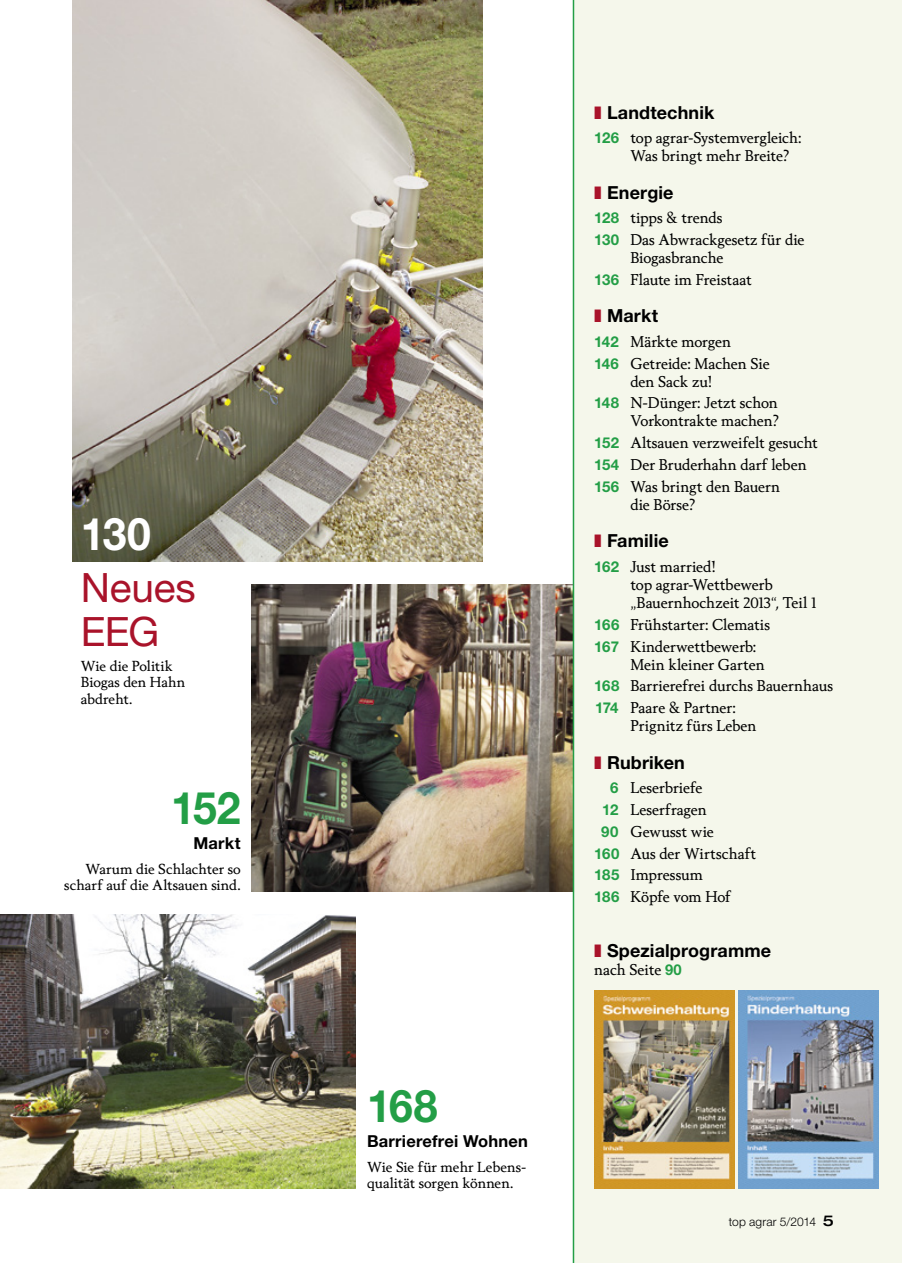
<style>
.page{position:relative;width:902px;height:1263px;background:#fff}
.page>*{position:absolute;margin:0;border:0;box-sizing:border-box;transform-origin:0 0}
.Inhalt_Ziffer{font:700 45px "Helvetica Neue LT Pro";letter-spacing:-.02em;color:#239e46;scale:.95 1}
.Inhalt_Ziffer-2{font:700 45px "Helvetica Neue LT Pro";color:#fff;scale:.95 1}
.Inhalt_Titel_groß{font:40.5px/43.5px "Helvetica Neue LT Pro";letter-spacing:-.005em;color:#a9132a}
.t1{font:700 18px "Helvetica Neue LT Pro";letter-spacing:.005em;color:#000}
.Inhalt_Titel_klein{font:700 16.5px "Helvetica Neue LT Pro";letter-spacing:.01em;color:#000}
.Inhalt{font:15px/18px "Berling Nova Text Pro";color:#000}
.Inhalt_Beschreibung{font:13.95px/16.5px "Berling Nova Text Pro";color:#000}
.t2{font:300 12px "Helvetica Neue LT Pro";letter-spacing:.01em;color:#000}
.s1{color:#a9132a}
.s2{font-family:"Helvetica Neue LT Pro";font-weight:700;color:#239e46}
.s3{font-weight:500;font-stretch:expanded;font-size:15px}
</style>
<div class="page">
<div style="left:574px;top:0;width:327px;height:1263px;background:#f5f7eb"></div>
<img style="left:72px;top:0;width:410px;height:561px">
<img style="left:0;top:914px;width:355px;height:274px">
<img style="left:251px;top:584px;width:321px;height:307px">
<hr style="left:572px;top:0;width:2px;height:1263px;background:#239e46">
<img style="left:594px;top:990px;width:140px;height:198px">
<img style="left:738px;top:990px;width:140px;height:198px">
<p class="Inhalt_Ziffer-2" style="left:81px;top:506px;width:75px">130</p>
<p class="Inhalt_Titel_groß" style="left:81px;top:565px;width:116px">Neues<br>EEG</p>
<p class="Inhalt_Beschreibung" style="left:81px;top:657px;width:106px">Wie die Politik<br>Biogas den Hahn abdreht.</p>
<p class="Inhalt_Ziffer" style="left:171px;top:779px;width:75px">152</p>
<p class="Inhalt_Titel_klein" style="left:193px;top:832px;width:49px">Markt</p>
<p class="Inhalt_Beschreibung" style="left:64px;top:860px;width:178px;text-align:right">Warum die Schlachter so scharf auf die Altsauen sind.</p>
<p class="Inhalt_Ziffer" style="left:367px;top:1077px;width:76px">168</p>
<p class="Inhalt_Titel_klein" style="left:367px;top:1130px;width:162px">Barrierefrei Wohnen</p>
<p class="Inhalt_Beschreibung" style="left:367px;top:1158px;width:160px">Wie Sie für mehr Lebens&shy;qualität sorgen können.</p>
<p class="t1" style="left:594px;top:101px;width:122px"><span class="s1">❚</span> Landtechnik</p>
<p class="Inhalt" style="left:630px;top:128px;width:173px;text-indent:-36px"><span class="s2">126</span> top agrar-Systemvergleich:<br>Was bringt mehr Breite?</p>
<p class="t1" style="left:594px;top:181px;width:81px"><span class="s1">❚</span> Energie</p>
<p class="Inhalt" style="left:594px;top:208px;width:130px"><span class="s2">128</span> tipps &amp; trends</p>
<p class="Inhalt" style="left:630px;top:230px;width:176px;text-indent:-36px"><span class="s2">130</span> Das Abwrackgesetz für die<br>Biogasbranche</p>
<p class="Inhalt" style="left:594px;top:270px;width:159px"><span class="s2">136</span> Flaute im Freistaat</p>
<p class="t1" style="left:594px;top:305px;width:65px"><span class="s1">❚</span> Markt</p>
<p class="Inhalt" style="left:594px;top:332px;width:138px"><span class="s2">142</span> Märkte morgen</p>
<p class="Inhalt" style="left:630px;top:354px;width:141px;text-indent:-36px"><span class="s2">146</span> Getreide: Machen Sie den Sack zu!</p>
<p class="Inhalt" style="left:594px;top:394px;width:186px;text-align:right"><span class="s2">148</span> N-Dünger: Jetzt schon<br>Vorkontrakte machen?</p>
<p class="Inhalt" style="left:594px;top:433px;width:225px"><span class="s2">152</span> Altsauen verzweifelt gesucht</p>
<p class="Inhalt" style="left:594px;top:455px;width:214px"><span class="s2">154</span> Der Bruderhahn darf leben</p>
<p class="Inhalt" style="left:630px;top:477px;width:151px;text-indent:-36px"><span class="s2">156</span> Was bringt den Bauern die Börse?</p>
<p class="t1" style="left:594px;top:530px;width:76px"><span class="s1">❚</span> Familie</p>
<p class="Inhalt" style="left:630px;top:557px;width:187px;text-indent:-36px"><span class="s2">162</span> Just married!<br>top agrar-Wettbewerb „Bauernhochzeit 2013“, Teil 1</p>
<p class="Inhalt" style="left:594px;top:615px;width:177px"><span class="s2">166</span> Frühstarter: Clematis</p>
<p class="Inhalt" style="left:630px;top:637px;width:136px;text-indent:-36px"><span class="s2">167</span> Kinderwettbewerb:<br>Mein kleiner Garten</p>
<p class="Inhalt" style="left:594px;top:676px;width:240px"><span class="s2">168</span> Barrierefrei durchs Bauernhaus</p>
<p class="Inhalt" style="left:630px;top:698px;width:128px;text-indent:-35px"><span class="s2">174</span> Paare &amp; Partner:<br>Prignitz fürs Leben</p>
<p class="t1" style="left:594px;top:751px;width:92px"><span class="s1">❚</span> Rubriken</p>
<p class="Inhalt" style="left:610px;top:778px;width:94px"><span class="s2">6</span> Leserbriefe</p>
<p class="Inhalt" style="left:602px;top:800px;width:106px"><span class="s2">12</span> Leserfragen</p>
<p class="Inhalt" style="left:601px;top:822px;width:114px"><span class="s2">90</span> Gewusst wie</p>
<p class="Inhalt" style="left:594px;top:844px;width:163px"><span class="s2">160</span> Aus der Wirtschaft</p>
<p class="Inhalt" style="left:594px;top:866px;width:110px"><span class="s2">185</span> Impressum</p>
<p class="Inhalt" style="left:594px;top:887px;width:138px"><span class="s2">186</span> Köpfe vom Hof</p>
<p class="t1" style="left:594px;top:939px;width:178px"><span class="s1">❚</span> Spezialprogramme</p>
<p class="Inhalt" style="left:594px;top:960px;width:89px">nach Seite <span class="s2">90</span></p>
<p class="t2" style="left:728px;top:1214px;width:107px">top agrar 5/2014 <span class="s3">5</span></p>
</div>
